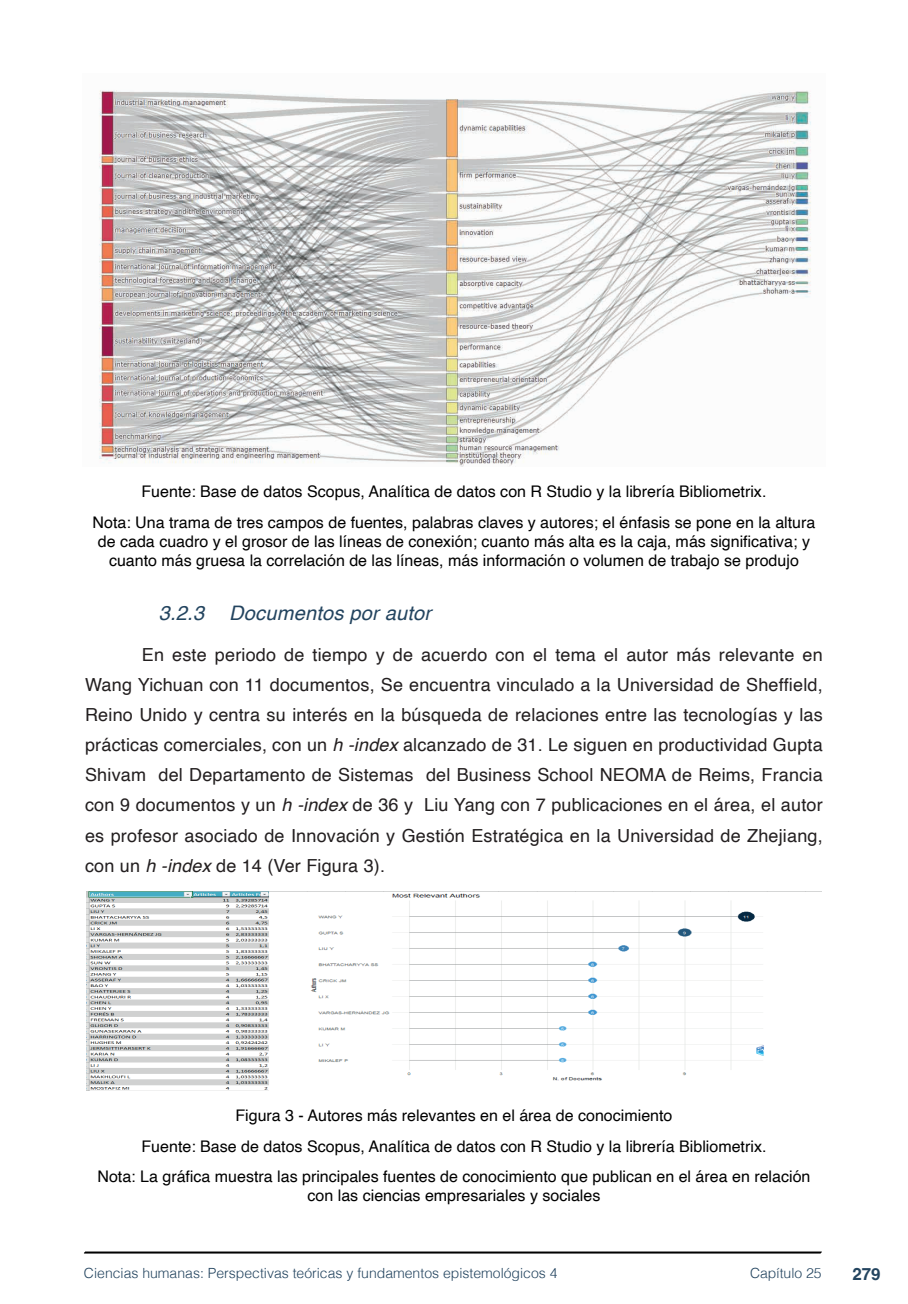
<style>
.page{position:relative;width:908px;height:1304px;background:#fff}
.page>*{position:absolute;margin:0;border:0;box-sizing:border-box;transform-origin:0 0}
.t1{font:italic 20px "Helvetica";letter-spacing:.01em;color:#23445f}
.t2{font:18px/30px "Helvetica";letter-spacing:.01em;color:#231f20;text-align:justify}
.t3{font:700 16.8px "Helvetica";color:#23445f}
.t4{font:16px/30.6px "Helvetica";color:#000;text-align:center}
.t5{font:300 14px "Helvetica";color:#23445f}
.s1{font-style:italic}
</style>
<div class="page">
<svg style="left:84px;top:1251px;width:737px;height:3px;background:#515151"></svg>
<img style="left:99px;top:90px;width:712px;height:377px">
<img style="left:86px;top:892px;width:678px;height:199px">
<p class="t4" style="left:92px;top:477px;width:724px">Fuente: Base de datos Scopus, Analítica de datos con R Studio y la librería Bibliometrix.<br>Nota: Una trama de tres campos de fuentes, palabras claves y autores; el énfasis se pone en la altura</p>
<p class="t4" style="left:98px;top:532px;width:713px;line-height:19.2px">de cada cuadro y el grosor de las líneas de conexión; cuanto más alta es la caja, más significativa; y cuanto más gruesa la correlación de las líneas, más información o volumen de trabajo se produjo</p>
<p class="t1" style="left:159px;top:597px;width:47px">3.2.3</p>
<p class="t1" style="left:229px;top:597px;width:203px">Documentos por autor</p>
<p class="t2" style="left:85px;top:641px;width:738px;text-indent:57px">En este periodo de tiempo y de acuerdo con el tema el autor más relevante en Wang Yichuan con 11 documentos, Se encuentra vinculado a la Universidad de Sheffield, Reino Unido y centra su interés en la búsqueda de relaciones entre las tecnologías y las prácticas comerciales, con un <span class="s1">h -index</span> alcanzado de 31. Le siguen en productividad Gupta Shivam del Departamento de Sistemas del Business School NEOMA de Reims, Francia con 9 documentos y un <span class="s1">h -index</span> de 36 y Liu Yang con 7 publicaciones en el área, el autor es profesor asociado de Innovación y Gestión Estratégica en la Universidad de Zhejiang, con un <span class="s1">h -index</span> de 14 (Ver Figura 3).</p>
<p class="t4" style="left:97px;top:1101px;width:714px">Figura 3 - Autores más relevantes en el área de conocimiento<br>Fuente: Base de datos Scopus, Analítica de datos con R Studio y la librería Bibliometrix.<br>Nota: La gráfica muestra las principales fuentes de conocimiento que publican en el área en relación</p>
<p class="t4" style="left:307px;top:1181px;width:294px">con las ciencias empresariales y sociales</p>
<p class="t5" style="left:84px;top:1261px;width:475px">Ciencias humanas: Perspectivas teóricas y fundamentos epistemológicos 4</p>
<p class="t5" style="left:749px;top:1261px;width:73px">Capítulo 25</p>
<p class="t3" style="left:851px;top:1264px;width:30px">279</p>
</div>
